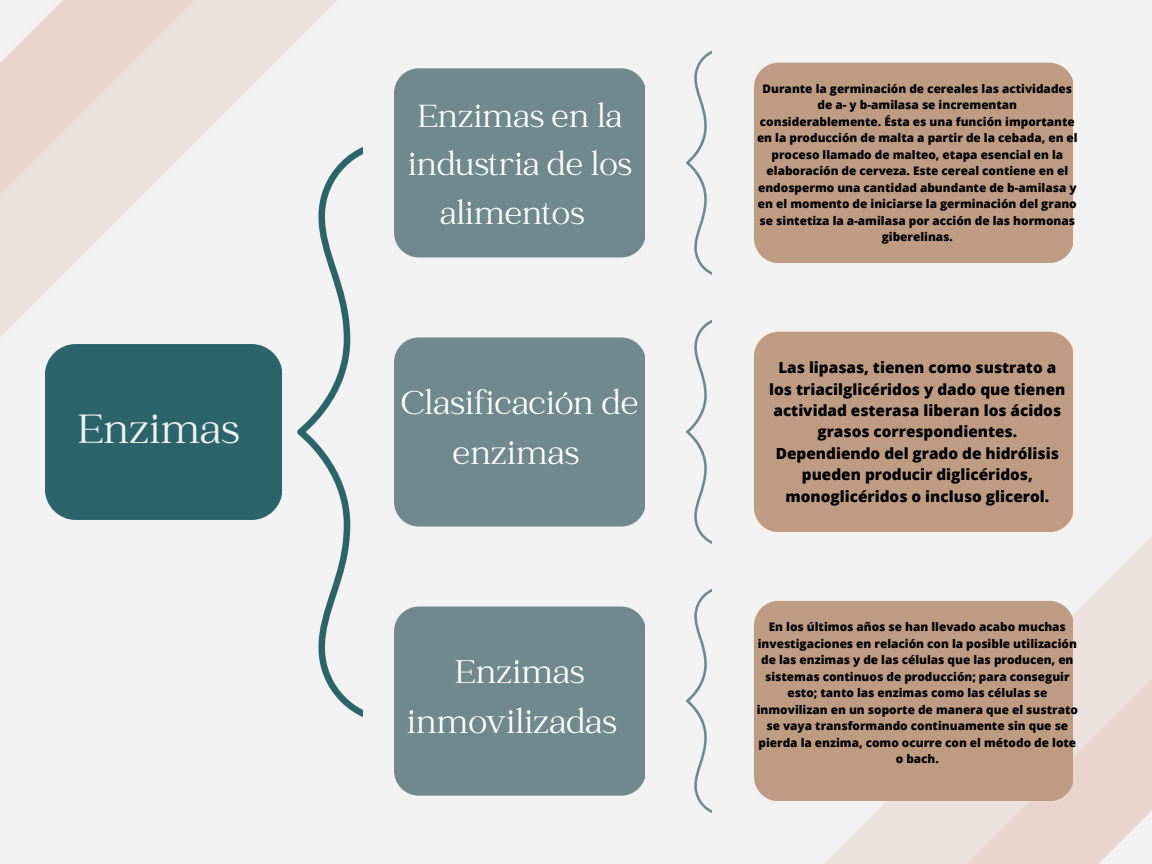
<style>
.page{position:relative;width:1152px;height:864px;background:#f2f2f2}
.page>*{position:absolute;margin:0;border:0;box-sizing:border-box;transform-origin:0 0}
.t1{font:45px "Catchy Mager";color:#f2f2f2}
.t2{font:36px/49.5px "Catchy Mager";color:#fff;text-align:center}
.t3{font:35.25px/48.4px "Catchy Mager";color:#fff;text-align:center}
.t4{font:800 15.3px/21.5px "Open Sans";color:#000;text-align:center}
.t5{font:800 11.85px/16.5px "Open Sans";color:#000;text-align:center}
</style>
<div class="page">
<svg style="left:297px;top:147px;width:65px;height:570px"></svg>
<div style="left:45px;top:344px;width:236px;height:176px;background:#2c646c;border-radius:31px"></div>
<div style="left:394px;top:607px;width:251px;height:189px;background:#6f898f;border-radius:25px"></div>
<svg style="left:686px;top:50px;width:26px;height:225px"></svg>
<svg style="left:686px;top:320px;width:26px;height:224px"></svg>
<svg style="left:686px;top:589px;width:26px;height:224px"></svg>
<svg style="left:818px;top:536px;width:334px;height:328px"></svg>
<svg style="left:961px;top:666px;width:191px;height:198px;background:#eadad4"></svg>
<div style="left:754px;top:601px;width:319px;height:200px;background:#bf9b83;border-radius:25px"></div>
<div style="left:394px;top:337px;width:251px;height:190px;background:#6f898f;border-radius:25px"></div>
<div style="left:394px;top:68px;width:251px;height:189px;background:#6f898f;border-radius:25px"></div>
<div style="left:754px;top:332px;width:319px;height:200px;background:#bf9b83;border-radius:25px"></div>
<div style="left:754px;top:63px;width:319px;height:200px;background:#bf9b83;border-radius:25px"></div>
<svg style="left:0;top:0;width:337px;height:337px"></svg>
<svg style="left:0;top:0;width:195px;height:204px;background:#ebddd8"></svg>
<h1 class="t1" style="left:78px;top:408px;width:163px">Enzimas</h1>
<h3 class="t3" style="left:408px;top:94px;width:225px">Enzimas en la industria de los alimentos</h3>
<h2 class="t2" style="left:401px;top:381px;width:239px">Clasificación de enzimas</h2>
<h2 class="t2" style="left:407px;top:650px;width:211px">Enzimas inmovilizadas</h2>
<p class="t5" style="left:757px;top:80px;width:322px">Durante la germinación de cereales las actividades de a- y b-amilasa se incrementan considerablemente. Ésta es una función importante en la producción de malta a partir de la cebada, en el proceso llamado de malteo, etapa esencial en la elaboración de cerveza. Este cereal contiene en el endospermo una cantidad abundante de b-amilasa y en el momento de iniciarse la germinación del grano se sintetiza la a-amilasa por acción de las hormonas giberelinas.</p>
<p class="t4" style="left:769px;top:357px;width:298px">Las lipasas, tienen como sustrato a los triacilglicéridos y dado que tienen actividad esterasa liberan los ácidos grasos correspondientes.<br>Dependiendo del grado de hidrólisis pueden producir diglicéridos, monoglicéridos o incluso glicerol.</p>
<p class="t5" style="left:757px;top:618px;width:323px">En los últimos años se han llevado acabo muchas investigaciones en relación con la posible utilización de las enzimas y de las células que las producen, en sistemas continuos de producción; para conseguir esto; tanto las enzimas como las células se inmovilizan en un soporte de manera que el sustrato se vaya transformando continuamente sin que se pierda la enzima, como ocurre con el método de lote o bach.</p>
</div>
